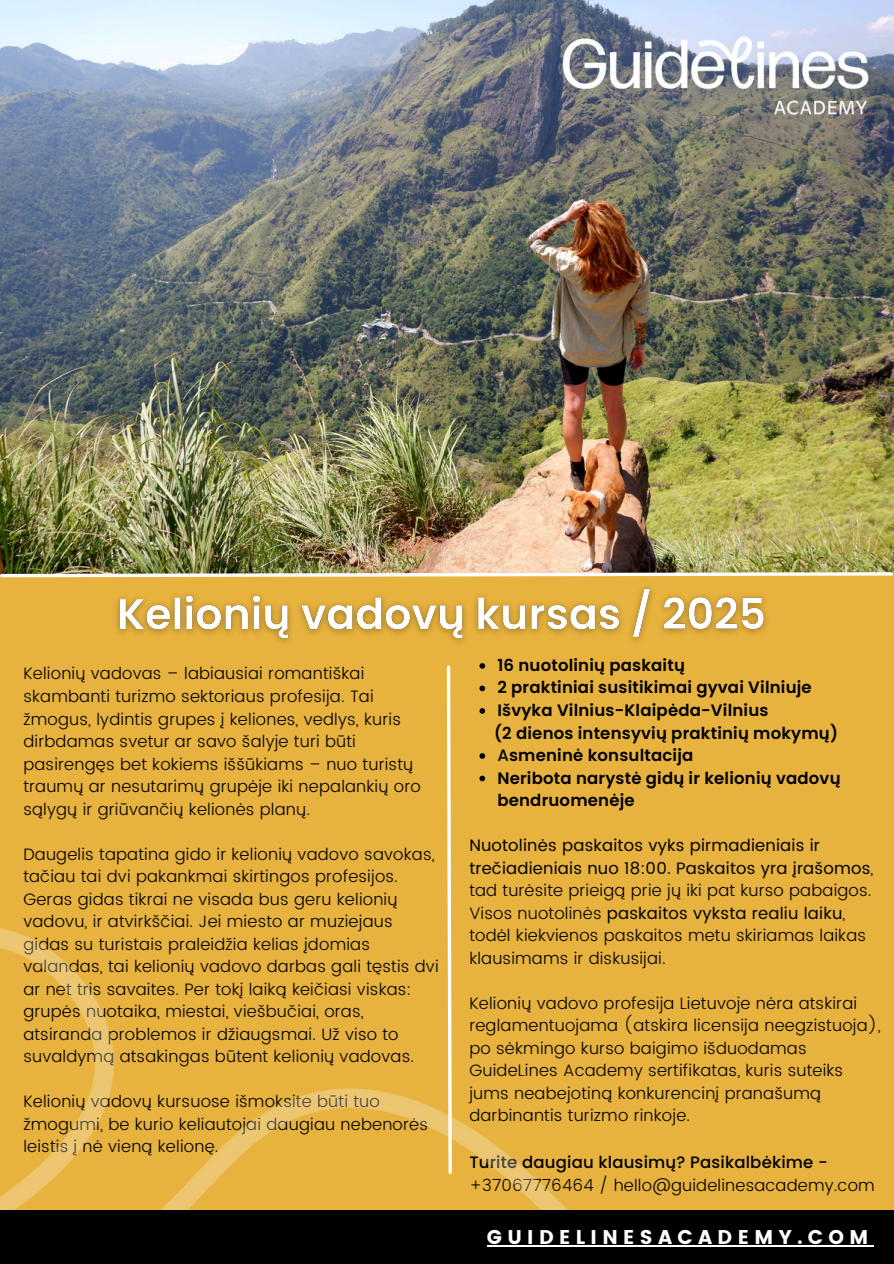
<style>
.page{position:relative;width:894px;height:1264px;background:#fff}
.page>*{position:absolute;margin:0;border:0;box-sizing:border-box;transform-origin:0 0}
.t1{font:19.8px "Poppins";letter-spacing:.27em;color:#fff}
.t2{font:300 16.5px/22.5px "Poppins";letter-spacing:.015em;color:#000}
.t3{font:600 16.5px/22.5px "Poppins";letter-spacing:.01em;color:#000}
.t4{font:500 16.5px "Poppins";letter-spacing:.01em;color:#000}
.s1{font-weight:500}
.s2{font-weight:400}
</style>
<div class="page">
<div style="left:0;top:0;width:893px;height:1263px;background:#e7b23d"></div>
<div style="left:0;top:1210px;width:893px;height:53px;background:#000"></div>
<img style="left:0;top:0;width:893px;height:570px">
<img style="left:510px;top:0;width:383px;height:166px">
<svg style="left:446px;top:665px;width:5px;height:244px"></svg>
<svg style="left:479px;top:663px;width:6px;height:5px"></svg>
<svg style="left:479px;top:685px;width:6px;height:6px"></svg>
<svg style="left:479px;top:708px;width:6px;height:5px"></svg>
<svg style="left:479px;top:753px;width:6px;height:5px"></svg>
<svg style="left:479px;top:775px;width:6px;height:6px"></svg>
<img style="left:0;top:909px;width:567px;height:300px">
<hr style="left:486px;top:1245px;width:387px;height:1px;background:#fff">
<img style="left:116px;top:588px;width:651px;height:54px">
<img style="left:0;top:570px;width:893px;height:8px">
<p class="t2" style="left:23px;top:662px;width:399px">Kelionių vadovas – labiausiai romantiškai skambanti turizmo sektoriaus profesija. Tai žmogus, lydintis grupes į keliones, vedlys, kuris dirbdamas svetur ar savo šalyje turi būti pasirengęs bet kokiems iššūkiams – nuo turistų traumų ar nesutarimų grupėje iki nepalankių oro sąlygų ir griūvančių kelionės planų.</p>
<p class="t2" style="left:23px;top:842px;width:416px">Daugelis tapatina gido ir kelionių vadovo savokas, tačiau tai dvi pakankmai skirtingos profesijos.<br>Geras gidas tikrai ne visada bus geru kelionių vadovu, ir atvirkščiai. Jei miesto ar muziejaus gidas su turistais praleidžia kelias įdomias valandas, tai kelionių vadovo darbas gali tęstis dvi ar net tris savaites. Per tokį laiką keičiasi viskas: grupės nuotaika, miestai, viešbučiai, oras, atsiranda problemos ir džiaugsmai. Už viso to suvaldymą atsakingas būtent kelionių vadovas.</p>
<h3 class="t2" style="left:23px;top:1090px;width:406px">Kelionių vadovų kursuose išmoksite būti tuo žmogumi, be kurio keliautojai daugiau nebenorės leistis į nė vieną kelionę.</h3>
<p class="t3" style="left:497px;top:654px;width:189px">16 nuotolinių paskaitų</p>
<p class="t3" style="left:497px;top:676px;width:316px">2 praktiniai susitikimai gyvai Vilniuje</p>
<p class="t3" style="left:497px;top:699px;width:272px">Išvyka Vilnius-Klaipėda-Vilnius</p>
<p class="t3" style="left:494px;top:721px;width:345px">(2 dienos intensyvių praktinių mokymų)</p>
<p class="t3" style="left:497px;top:744px;width:197px"><span class="s1">A</span>smeninė konsultacija</p>
<p class="t3" style="left:497px;top:766px;width:344px">Neribota narystė gidų ir kelionių vadovų bendruomenėje</p>
<p class="t2" style="left:469px;top:834px;width:405px"><span class="s2">Nuotolinės paskaitos vyks pirmadieniais ir trečiadieniais nuo 18:00. Paskaitos yra įrašomos</span>, tad turėsite prieigą prie jų iki pat kurso pabaigos.<br>Visos nuotolinės <span class="s2">paskaitos vyksta realiu laiku</span>, todėl kiekvienos paskaitos metu skiriamas laikas klausimams ir diskusijai.</p>
<p class="t2" style="left:469px;top:991px;width:412px">Kelionių vadovo profesija Lietuvoje nėra atskirai reglamentuojama (atskira licensija neegzistuoja), po sėkmingo kurso baigimo išduodamas GuideLines Academy sertifikatas, kuris suteiks jums neabejotiną konkurencinį pranašumą darbinantis turizmo rinkoje.</p>
<p class="t4" style="left:469px;top:1151px;width:360px">Turite daugiau klausimų? Pasikalbėkime -</p>
<p class="t2" style="left:469px;top:1173px;width:407px">+37067776464 / hello@guidelinesacademy.com</p>
<p class="t1" style="left:486px;top:1225px;width:383px">GUIDELINESACADEMY.COM</p>
</div>
